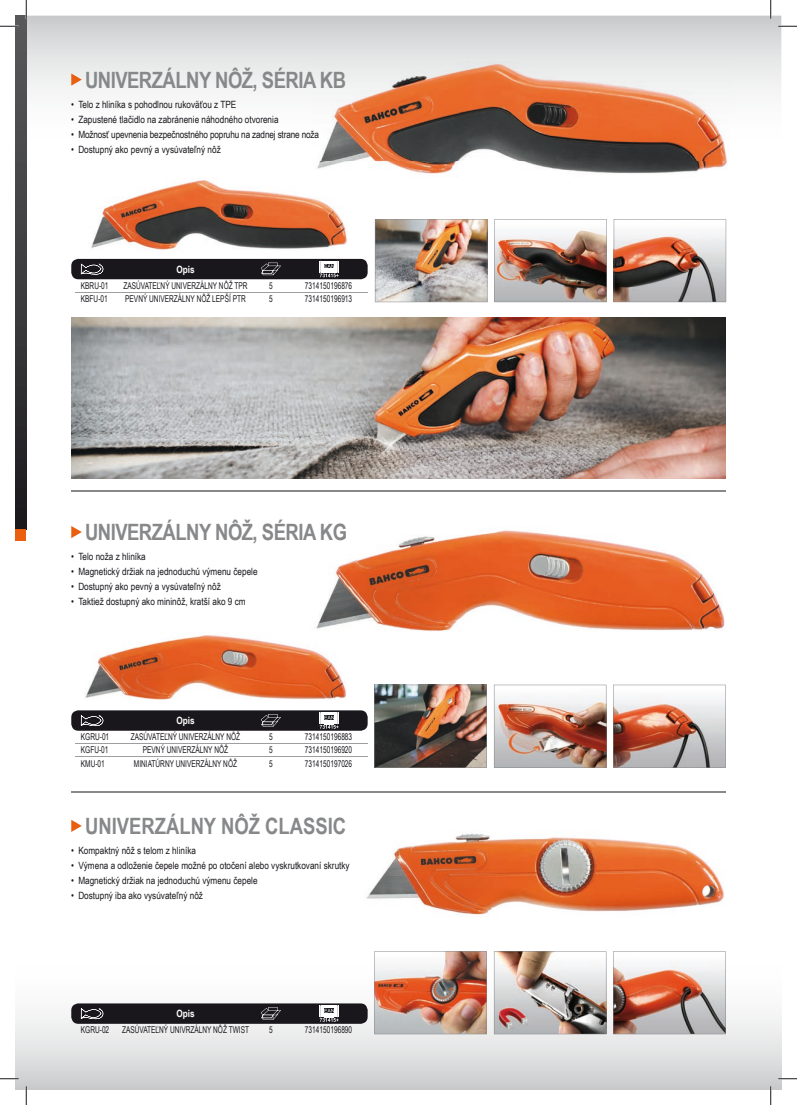
<style>
.page{position:relative;width:797px;height:1105px;background:#fff}
.page>*{position:absolute;margin:0;border:0;box-sizing:border-box;transform-origin:0 0}
.t1{font:700 22.5px "Arial Narrow";letter-spacing:-.02em;color:#87888a}
.t2{font:700 22.5px "Arial Narrow";color:#87888a}
.t3{font:10px "Arial Narrow";color:#1a171c}
.t4{font:700 10px "Arial Narrow";color:#fff}
.t5{font:9.38px/13.1px "Arial Narrow";color:#1a171c;scale:.85 1}
</style>
<div class="page">
<div style="left:16px;top:944px;width:765px;height:145px;background:linear-gradient(to bottom,#fff,#d3d4d5)"></div>
<svg style="left:26px;top:16px;width:755px;height:145px"></svg>
<svg style="left:16px;top:16px;width:10px;height:513px;background:#3b3b3d"></svg>
<svg style="left:71px;top:820px;width:11px;height:12px"></svg>
<hr style="left:71px;top:490px;width:654px;height:1px;background:#87888a">
<hr style="left:71px;top:792px;width:654px;height:1px;background:#87888a">
<img style="left:366px;top:833px;width:358px;height:82px">
<img style="left:71px;top:317px;width:654px;height:162px">
<img style="left:316px;top:530px;width:409px;height:101px">
<svg style="left:71px;top:526px;width:11px;height:12px"></svg>
<img style="left:85px;top:635px;width:261px;height:65px">
<img style="left:374px;top:685px;width:113px;height:83px">
<img style="left:494px;top:685px;width:112px;height:83px">
<img style="left:613px;top:685px;width:112px;height:83px">
<img style="left:374px;top:951px;width:113px;height:83px">
<img style="left:494px;top:951px;width:112px;height:83px">
<img style="left:613px;top:951px;width:112px;height:83px">
<div style="left:71px;top:259px;width:296px;height:20px;background:#1a171c;border-radius:7px"></div>
<div style="left:71px;top:1003px;width:296px;height:21px;background:#1a171c;border-radius:7px"></div>
<div style="left:71px;top:710px;width:296px;height:21px;background:#1a171c;border-radius:7px"></div>
<hr style="left:75px;top:292px;width:292px;height:1px;background:#9d9ea0">
<hr style="left:75px;top:743px;width:292px;height:1px;background:#9d9ea0">
<hr style="left:75px;top:756px;width:292px;height:1px;background:#9d9ea0">
<svg style="left:261px;top:263px;width:20px;height:12px"></svg>
<svg style="left:261px;top:1007px;width:20px;height:13px"></svg>
<svg style="left:261px;top:714px;width:20px;height:13px"></svg>
<img style="left:313px;top:62px;width:416px;height:112px">
<svg style="left:71px;top:74px;width:11px;height:12px"></svg>
<img style="left:91px;top:180px;width:256px;height:70px">
<img style="left:375px;top:219px;width:112px;height:83px">
<img style="left:494px;top:219px;width:113px;height:83px">
<img style="left:613px;top:219px;width:113px;height:83px">
<div style="left:16px;top:529px;width:10px;height:12px;background:#e95e0f"></div>
<svg style="left:81px;top:264px;width:22px;height:11px"></svg>
<svg style="left:319px;top:261px;width:20px;height:16px"></svg>
<svg style="left:81px;top:715px;width:22px;height:11px"></svg>
<svg style="left:319px;top:712px;width:20px;height:17px"></svg>
<svg style="left:81px;top:1008px;width:22px;height:11px"></svg>
<svg style="left:319px;top:1005px;width:20px;height:17px"></svg>
<svg style="left:0;top:25px;width:19px;height:2px"></svg>
<svg style="left:778px;top:25px;width:19px;height:2px"></svg>
<svg style="left:0;top:1078px;width:19px;height:1px"></svg>
<svg style="left:778px;top:1078px;width:19px;height:1px"></svg>
<svg style="left:25px;top:0;width:2px;height:19px"></svg>
<svg style="left:25px;top:1086px;width:2px;height:19px"></svg>
<svg style="left:770px;top:0;width:1px;height:19px"></svg>
<svg style="left:770px;top:1086px;width:1px;height:19px"></svg>
<h1 class="t1" style="left:85px;top:63px;width:262px">UNIVERZÁLNY NÔŽ, SÉRIA KB</h1>
<p class="t3" style="left:71px;top:99px;width:167px">• Telo z hliníka s pohodlnou rukoväťou z TPE</p>
<p class="t3" style="left:71px;top:114px;width:209px">• Zapustené tlačidlo na zabránenie náhodného otvorenia</p>
<p class="t3" style="left:71px;top:129px;width:249px">• Možnosť upevnenia bezpečnostného popruhu na zadnej strane noža</p>
<p class="t3" style="left:71px;top:144px;width:151px">• Dostupný ako pevný a vysúvateľný nôž</p>
<p class="t5" style="left:81px;top:279px;width:34px">KBRU-01<br>KBFU-01</p>
<p class="t4" style="left:176px;top:261px;width:20px">Opis</p>
<p class="t5" style="left:123px;top:279px;width:147px">ZASÚVATEĽNÝ UNIVERZÁLNY NÔŽ TPR<br>PEVNÝ UNIVERZÁLNY NÔŽ LEPŠÍ PTR</p>
<p class="t5" style="left:269px;top:279px;width:6px">5<br>5</p>
<p class="t5" style="left:305px;top:279px;width:57px">7314150196876<br>7314150196913</p>
<h1 class="t1" style="left:85px;top:515px;width:263px">UNIVERZÁLNY NÔŽ, SÉRIA KG</h1>
<p class="t3" style="left:71px;top:551px;width:76px">• Telo noža z hliníka</p>
<p class="t3" style="left:71px;top:566px;width:188px">• Magnetický držiak na jednoduchú výmenu čepele</p>
<p class="t3" style="left:71px;top:581px;width:151px">• Dostupný ako pevný a vysúvateľný nôž</p>
<p class="t3" style="left:71px;top:596px;width:176px">• Taktiež dostupný ako mininôž, kratší ako 9 cm</p>
<p class="t5" style="left:81px;top:730px;width:35px;text-align:justify">KGRU-01<br>KGFU-01<br>KMU-01</p>
<p class="t4" style="left:176px;top:713px;width:20px">Opis</p>
<p class="t5" style="left:131px;top:730px;width:130px;text-align:center">ZASÚVATEĽNÝ UNIVERZÁLNY NÔŽ<br>PEVNÝ UNIVERZÁLNY NÔŽ<br>MINIATÚRNY UNIVERZÁLNY NÔŽ</p>
<p class="t5" style="left:269px;top:730px;width:6px;text-align:justify">5<br>5<br>5</p>
<p class="t5" style="left:305px;top:730px;width:57px;text-align:justify">7314150196883<br>7314150196920<br>7314150197026</p>
<h1 class="t2" style="left:85px;top:809px;width:263px">UNIVERZÁLNY NÔŽ CLASSIC</h1>
<p class="t3" style="left:71px;top:845px;width:126px">• Kompaktný nôž s telom z hliníka</p>
<p class="t3" style="left:71px;top:860px;width:280px">• Výmena a odloženie čepele možné po otočení alebo vyskrutkovaní skrutky</p>
<p class="t3" style="left:71px;top:875px;width:188px">• Magnetický držiak na jednoduchú výmenu čepele</p>
<p class="t3" style="left:71px;top:890px;width:133px">• Dostupný iba ako vysúvateľný nôž</p>
<p class="t5" style="left:81px;top:1023px;width:35px">KGRU-02</p>
<p class="t4" style="left:176px;top:1006px;width:20px">Opis</p>
<p class="t5" style="left:122px;top:1023px;width:151px">ZASÚVATEĽNÝ UNIVRZÁLNY NÔŽ TWIST</p>
<p class="t5" style="left:269px;top:1023px;width:6px">5</p>
<p class="t5" style="left:305px;top:1023px;width:57px">7314150196890</p>
</div>
